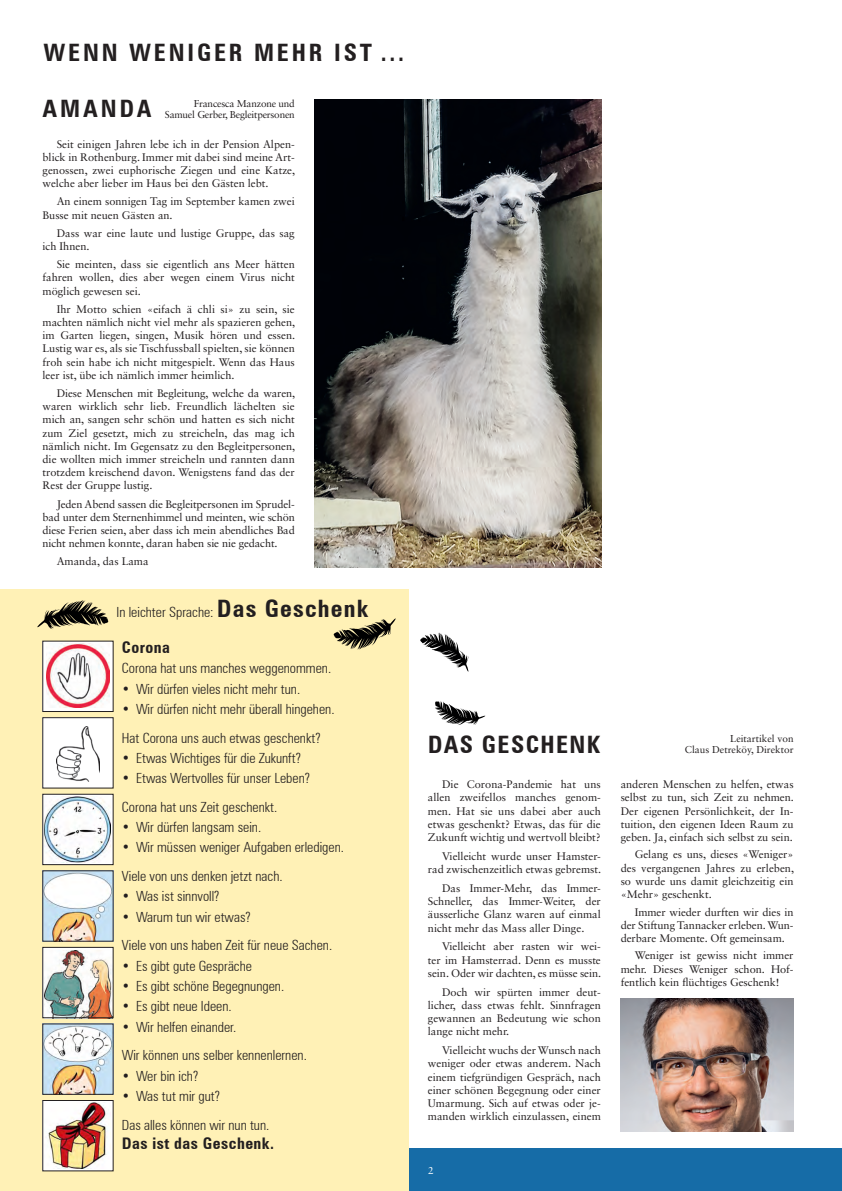
<style>
.page{position:relative;width:842px;height:1191px;background:#fff}
.page>*{position:absolute;margin:0;border:0;box-sizing:border-box;transform-origin:0 0}
.t1{font:700 condensed 24px "Zurich BT";letter-spacing:.12em;color:#231f20}
.t2{font:700 condensed 24px "Zurich BT";letter-spacing:.06em;color:#231f20}
.t3{font:700 condensed 16px "Zurich BT";letter-spacing:.03em;color:#231f20}
.t4{font:300 condensed 14px/28.8px "Zurich BT";color:#231f20}
.t5{font:11px/13.2px "Sabon LT Std";color:#231f20;text-align:justify}
.t6{font:10px/10.8px "Sabon LT Std";letter-spacing:-.02em;color:#231f20;text-align:right}
.t7{font:10px/10.8px "Sabon LT Std";color:#231f20;text-align:right}
.t8{font:10px "Sabon LT Std";color:#fff}
.s1{font-weight:700;font-size:24px}
</style>
<div class="page">
<div style="left:0;top:1148px;width:842px;height:43px;background:#166ca7"></div>
<div style="left:0;top:590px;width:408px;height:601px;background:#fff1b6"></div>
<img style="left:621px;top:998px;width:173px;height:133px">
<svg style="left:45px;top:643px;width:66px;height:66px"></svg>
<img style="left:47px;top:644px;width:62px;height:63px">
<img style="left:45px;top:950px;width:66px;height:66px">
<div style="left:43px;top:947px;width:70px;height:71px;border:1px solid #231f20"></div>
<svg style="left:37px;top:600px;width:71px;height:29px"></svg>
<div style="left:43px;top:717px;width:70px;height:71px;background:#fff"></div>
<img style="left:56px;top:726px;width:44px;height:55px">
<img style="left:45px;top:1025px;width:66px;height:67px">
<img style="left:315px;top:99px;width:286px;height:468px">
<svg style="left:334px;top:618px;width:62px;height:32px"></svg>
<svg style="left:420px;top:632px;width:49px;height:40px"></svg>
<svg style="left:435px;top:701px;width:51px;height:24px"></svg>
<img style="left:45px;top:796px;width:66px;height:66px">
<div style="left:43px;top:794px;width:70px;height:71px;border:1px solid #231f20"></div>
<img style="left:45px;top:1102px;width:66px;height:66px">
<img style="left:45px;top:872px;width:66px;height:67px">
<h1 class="t1" style="left:44px;top:38px;width:362px">WENN WENIGER MEHR IST ...</h1>
<h1 class="t1" style="left:43px;top:94px;width:111px">AMANDA</h1>
<p class="t5" style="left:43px;top:137px;width:254px;text-indent:14px">Seit einigen Jahren lebe ich in der Pension Alpen&shy;blick in Rothenburg. Immer mit dabei sind meine Art&shy;genossen, zwei euphorische Ziegen und eine Katze, welche aber lieber im Haus bei den Gästen lebt.</p>
<p class="t5" style="left:43px;top:195px;width:254px;text-indent:14px">An einem sonnigen Tag im September kamen zwei<br>Busse mit neuen Gästen an.</p>
<p class="t5" style="left:43px;top:226px;width:254px;text-indent:14px">Dass war eine laute und lustige Gruppe, das sag ich Ihnen.</p>
<p class="t5" style="left:43px;top:258px;width:254px;text-indent:14px">Sie meinten, dass sie eigentlich ans Meer hätten fahren wollen, dies aber wegen einem Virus nicht möglich gewesen sei.</p>
<p class="t5" style="left:43px;top:302px;width:254px;text-indent:14px">Ihr Motto schien «eifach ä chli si» zu sein, sie machten nämlich nicht viel mehr als spazieren gehen, im Garten liegen, singen, Musik hören und essen.<br>Lustig war es, als sie Tischfussball spielten, sie können froh sein habe ich nicht mitgespielt. Wenn das Haus leer ist, übe ich nämlich immer heimlich.</p>
<p class="t5" style="left:43px;top:386px;width:254px;text-indent:14px">Diese Menschen mit Begleitung, welche da waren, waren wirklich sehr lieb. Freundlich lächelten sie mich an, sangen sehr schön und hatten es sich nicht zum Ziel gesetzt, mich zu streicheln, das mag ich nämlich nicht. Im Gegensatz zu den Begleitpersonen, die wollten mich immer streicheln und rannten dann trotzdem kreischend davon. Wenigstens fand das der Rest der Gruppe lustig.</p>
<p class="t5" style="left:43px;top:497px;width:254px;text-indent:14px">Jeden Abend sassen die Begleitpersonen im Sprudel&shy;bad unter dem Sternenhimmel und meinten, wie schön diese Ferien seien, aber dass ich mein abendliches Bad nicht nehmen konnte, daran haben sie nie gedacht.</p>
<p class="t5" style="left:57px;top:555px;width:93px">Amanda, das Lama</p>
<p class="t6" style="left:165px;top:98px;width:131px">Francesca Manzone und<br>Samuel Gerber, Begleitpersonen</p>
<p class="t4" style="left:117px;top:597px;width:253px">In leichter Sprache: <span class="s1">DAS GESCHENK</span></p>
<h2 class="t3" style="left:122px;top:637px;width:50px">CORONA</h2>
<p class="t4" style="left:122px;top:654px;width:211px">Corona hat uns manches weggenommen.</p>
<p class="t4" style="left:122px;top:674px;width:180px">• Wir dürfen vieles nicht mehr tun.</p>
<p class="t4" style="left:122px;top:694px;width:214px">• Wir dürfen nicht mehr überall hingehen.<br>Hat Corona uns auch etwas geschenkt?</p>
<p class="t4" style="left:122px;top:743px;width:180px">• Etwas Wichtiges für die Zukunft?</p>
<p class="t4" style="left:122px;top:763px;width:190px">• Etwas Wertvolles für unser Leben?<br>Corona hat uns Zeit geschenkt.</p>
<p class="t4" style="left:122px;top:812px;width:141px">• Wir dürfen langsam sein.</p>
<p class="t4" style="left:122px;top:833px;width:224px">• Wir müssen weniger Aufgaben erledigen.<br>Viele von uns denken jetzt nach.</p>
<p class="t4" style="left:122px;top:882px;width:99px">• Was ist sinnvoll?</p>
<p class="t4" style="left:122px;top:902px;width:212px">• Warum tun wir etwas?<br>Viele von uns haben Zeit für neue Sachen.</p>
<p class="t4" style="left:122px;top:951px;width:132px">• Es gibt gute Gespräche</p>
<p class="t4" style="left:122px;top:971px;width:164px">• Es gibt schöne Begegnungen.</p>
<p class="t4" style="left:122px;top:991px;width:111px">• Es gibt neue Ideen.</p>
<p class="t4" style="left:122px;top:1012px;width:187px">• Wir helfen einander.<br>Wir können uns selber kennenlernen.</p>
<p class="t4" style="left:122px;top:1061px;width:78px">• Wer bin ich?</p>
<p class="t4" style="left:122px;top:1081px;width:149px;line-height:29.1px">• Was tut mir gut?<br>Das alles können wir nun tun.</p>
<h2 class="t3" style="left:122px;top:1133px;width:154px">DAS IST DAS GESCHENK.</h2>
<h1 class="t2" style="left:428px;top:729px;width:174px">DAS GESCHENK</h1>
<p class="t5" style="left:428px;top:777px;width:174px;text-indent:14px">Die Corona-Pandemie hat uns allen zweifellos manches genom&shy;men. Hat sie uns dabei aber auch etwas geschenkt? Etwas, das für die Zukunft wichtig und wertvoll bleibt?</p>
<p class="t5" style="left:428px;top:849px;width:175px;text-align:right">Vielleicht wurde unser Hamster&shy;rad zwischenzeitlich etwas gebremst.</p>
<p class="t5" style="left:428px;top:881px;width:174px;text-indent:14px">Das Immer-Mehr, das Immer-Schneller, das Immer-Weiter, der äusserliche Glanz waren auf einmal nicht mehr das Mass aller Dinge.</p>
<p class="t5" style="left:428px;top:940px;width:175px;text-indent:14px">Vielleicht aber rasten wir wei&shy;ter im Hamsterrad. Denn es musste sein. Oder wir dachten, es müsse sein.</p>
<p class="t5" style="left:428px;top:985px;width:174px;text-indent:14px">Doch wir spürten immer deut&shy;licher, dass etwas fehlt. Sinnfragen gewannen an Bedeutung wie schon lange nicht mehr.</p>
<p class="t5" style="left:428px;top:1043px;width:174px;text-indent:14px">Vielleicht wuchs der Wunsch nach weniger oder etwas anderem. Nach einem tiefgründigen Gespräch, nach einer schönen Begegnung oder einer Umarmung. Sich auf etwas oder je&shy;manden wirklich einzulassen, einem</p>
<p class="t8" style="left:428px;top:1164px;width:7px">2</p>
<p class="t7" style="left:685px;top:733px;width:110px">Leitartikel von<br>Claus Detreköy, Direktor</p>
<p class="t5" style="left:621px;top:777px;width:175px">anderen Menschen zu helfen, etwas selbst zu tun, sich Zeit zu nehmen.<br>Der eigenen Persönlichkeit, der In&shy;tuition, den eigenen Ideen Raum zu geben. Ja, einfach sich selbst zu sein.</p>
<p class="t5" style="left:621px;top:848px;width:175px;text-indent:14px">Gelang es uns, dieses «Weniger» des vergangenen Jahres zu erleben, so wurde uns damit gleichzeitig ein «Mehr» geschenkt.</p>
<p class="t5" style="left:621px;top:905px;width:174px;text-indent:14px">Immer wieder durften wir dies in der Stiftung Tannacker erleben. Wun&shy;derbare Momente. Oft gemeinsam.</p>
<p class="t5" style="left:621px;top:949px;width:174px;text-indent:14px">Weniger ist gewiss nicht immer mehr. Dieses Weniger schon. Hof&shy;fentlich kein flüchtiges Geschenk!</p>
</div>
